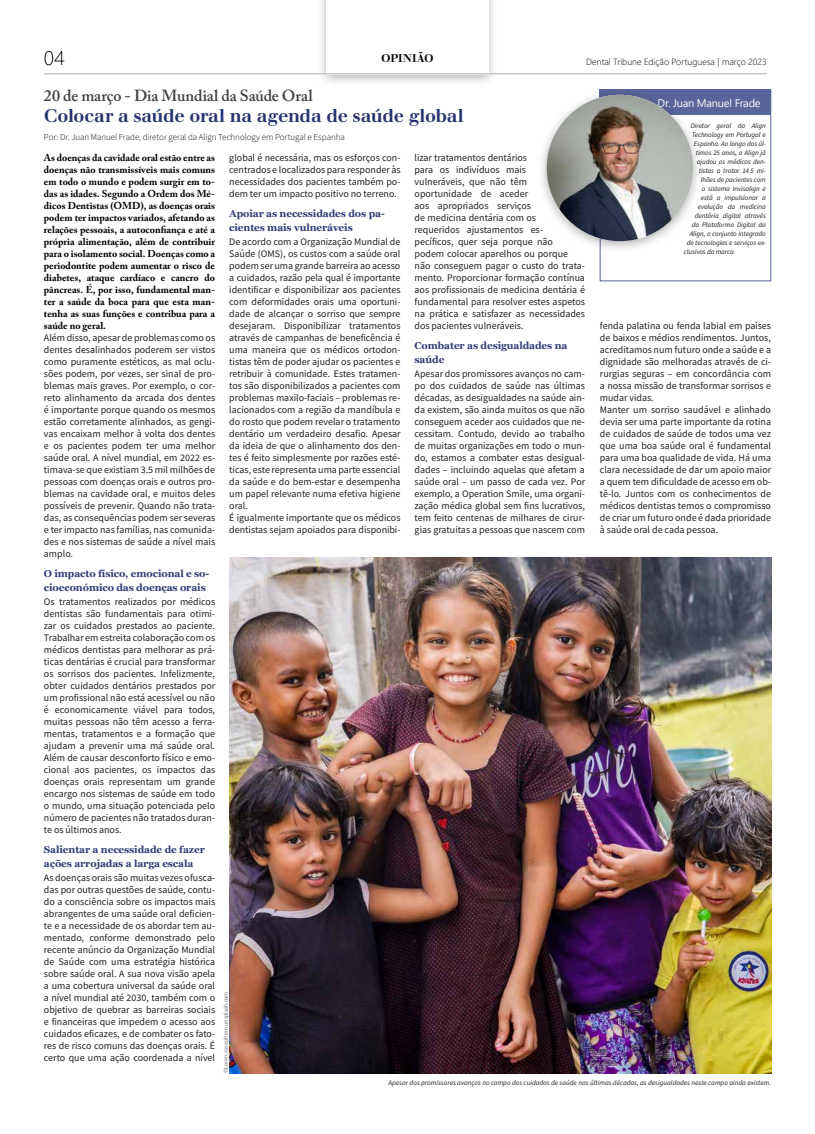
<style>
.page{position:relative;width:815px;height:1134px;background:#fff}
.page>*{position:absolute;margin:0;border:0;box-sizing:border-box;transform-origin:0 0}
.t1{font:300 20px "Segoe UI";color:#000}
.t2{font:700 18px "Walbaum";letter-spacing:-.015em;color:#253470}
.t3{font:600 16px "Adobe Caslon Pro";letter-spacing:-.01em;color:#40403f}
.t4{font:11px "Segoe UI";letter-spacing:-.02em;color:#fff}
.t5{font:700 11px "Walbaum";color:#000}
.t6{font:10px/12px "Source Sans Variable";color:#202124;text-align:justify}
.t7{font:700 10px/12px "Adobe Caslon Pro";color:#000;text-align:justify}
.t8{font:700 10px/14px "Georgia";letter-spacing:-.01em;color:#313b76}
.t9{font:300 9px "Source Sans Pro";letter-spacing:-.01em;color:#000}
.t10{font:300 9px "Segoe UI";letter-spacing:.005em;color:#000}
.t11{font:italic 7px "Source Sans Variable";letter-spacing:-.01em;color:#202124}
.t12{font:6px "Source Sans Variable";letter-spacing:-.01em;color:#6e6f71}
</style>
<div class="page">
<div style="left:317px;top:0;width:181px;height:87px;background:#000;opacity:.28"></div>
<div style="left:326px;top:0;width:163px;height:74px;background:#fff"></div>
<hr style="left:44px;top:74px;width:723px;height:1px;background:#b4aba1">
<img style="left:229px;top:557px;width:542px;height:516px">
<div style="left:600px;top:90px;width:171px;height:191px;border:1px solid #596599"></div>
<div style="left:600px;top:89px;width:171px;height:26px;background:#596599"></div>
<div style="left:537px;top:88px;width:165px;height:165px;background:#000;opacity:.28"></div>
<img style="left:547px;top:95px;width:146px;height:146px;border-radius:73px">
<h1 class="t1" style="left:44px;top:42px;width:22px">04</h1>
<p class="t10" style="left:586px;top:55px;width:182px">Dental Tribune Edição Portuguesa | março 2023</p>
<h3 class="t3" style="left:44px;top:86px;width:270px">20 de março - Dia Mundial da Saúde Oral</h3>
<h2 class="t2" style="left:44px;top:105px;width:421px">Colocar a saúde oral na agenda de saúde global</h2>
<p class="t9" style="left:44px;top:131px;width:302px">Por: Dr. Juan Manuel Frade, diretor geral da Align Technology em Portugal e Espanha</p>
<p class="t7" style="left:44px;top:152px;width:173px">As doenças da cavidade oral estão entre as doenças não transmissíveis mais comuns em todo o mundo e podem surgir em to&shy;das as idades. Segundo a Ordem dos Mé&shy;dicos Dentistas (OMD), as doenças orais podem ter impactos variados, afetando as relações pessoais, a autoconfiança e até a própria alimentação, além de contribuir para o isolamento social. Doenças como a periodontite podem aumentar o risco de diabetes, ataque cardíaco e cancro do pâncreas. É, por isso, fundamental man&shy;ter a saúde da boca para que esta man&shy;tenha as suas funções e contribua para a saúde no geral.</p>
<p class="t6" style="left:44px;top:332px;width:173px">Além disso, apesar de problemas como os dentes desalinhados poderem ser vistos como puramente estéticos, as mal oclu&shy;sões podem, por vezes, ser sinal de pro&shy;blemas mais graves. Por exemplo, o cor&shy;reto alinhamento da arcada dos dentes é importante porque quando os mesmos estão corretamente alinhados, as gengi&shy;vas encaixam melhor à volta dos dentes e os pacientes podem ter uma melhor saúde oral. A nível mundial, em 2022 es&shy;timava-se que existiam 3.5 mil milhões de pessoas com doenças orais e outros pro&shy;blemas na cavidade oral, e muitos deles possíveis de prevenir. Quando não trata&shy;das, as consequências podem ser severas e ter impacto nas famílias, nas comunida&shy;des e nos sistemas de saúde a nível mais amplo.</p>
<p class="t8" style="left:44px;top:566px;width:167px">O impacto físico, emocional e so&shy;cioeconómico das doenças orais</p>
<p class="t6" style="left:44px;top:596px;width:173px">Os tratamentos realizados por médicos dentistas são fundamentais para otimi&shy;zar os cuidados prestados ao paciente.<br>Trabalhar em estreita colaboração com os médicos dentistas para melhorar as prá&shy;ticas dentárias é crucial para transformar os sorrisos dos pacientes. Infelizmente, obter cuidados dentários prestados por um profissional não está acessível ou não é economicamente viável para todos, muitas pessoas não têm acesso a ferra&shy;mentas, tratamentos e a formação que ajudam a prevenir uma má saúde oral.<br>Além de causar desconforto físico e emo&shy;cional aos pacientes, os impactos das doenças orais representam um grande encargo nos sistemas de saúde em todo o mundo, uma situação potenciada pelo número de pacientes não tratados duran&shy;te os últimos anos.</p>
<p class="t8" style="left:44px;top:842px;width:162px">Salientar a necessidade de fazer ações arrojadas a larga escala</p>
<p class="t6" style="left:44px;top:872px;width:173px">As doenças orais são muitas vezes ofusca&shy;das por outras questões de saúde, contu&shy;do a consciência sobre os impactos mais abrangentes de uma saúde oral deficien&shy;te e a necessidade de os abordar tem au&shy;mentado, conforme demonstrado pelo recente anúncio da Organização Mundial de Saúde com uma estratégia histórica sobre saúde oral. A sua nova visão apela a uma cobertura universal da saúde oral a nível mundial até 2030, também com o objetivo de quebrar as barreiras sociais e financeiras que impedem o acesso aos cuidados eficazes, e de combater os fato&shy;res de risco comuns das doenças orais. É certo que uma ação coordenada a nível</p>
<p class="t5" style="left:381px;top:52px;width:54px">OPINIÃO</p>
<p class="t4" style="left:658px;top:95px;width:105px">Dr. Juan Manuel Frade</p>
<p class="t11" style="left:691px;top:121px;width:77px">Diretor geral da Align</p>
<p class="t11" style="left:692px;top:130px;width:76px">Technology em Portugal e</p>
<p class="t11" style="left:694px;top:139px;width:74px">Espanha. Ao longo dos úl-</p>
<p class="t11" style="left:696px;top:148px;width:72px">timos 25 anos, a Align já</p>
<p class="t11" style="left:697px;top:157px;width:71px">ajudou os médicos den-</p>
<p class="t11" style="left:699px;top:166px;width:69px">tistas a tratar 14.5 mi-</p>
<p class="t11" style="left:701px;top:175px;width:67px">lhões de pacientes com</p>
<p class="t11" style="left:702px;top:184px;width:66px">o sistema Invisalign e</p>
<p class="t11" style="left:701px;top:193px;width:67px">está a impulsionar a</p>
<p class="t11" style="left:698px;top:202px;width:70px">evolução da medicina</p>
<p class="t11" style="left:695px;top:211px;width:73px">dentária digital através</p>
<p class="t11" style="left:692px;top:220px;width:76px">da Plataforma Digital da</p>
<p class="t11" style="left:690px;top:229px;width:78px">Align, o conjunto integrado</p>
<p class="t11" style="left:687px;top:238px;width:81px">de tecnologias e serviços ex-</p>
<p class="t11" style="left:684px;top:247px;width:53px">clusivos da marca.</p>
<p class="t6" style="left:229px;top:152px;width:173px">global é necessária, mas os esforços con&shy;centrados e localizados para responder às necessidades dos pacientes também po&shy;dem ter um impacto positivo no terreno.</p>
<p class="t8" style="left:229px;top:206px;width:157px">Apoiar as necessidades dos pa&shy;cientes mais vulneráveis</p>
<p class="t6" style="left:229px;top:236px;width:173px;text-align:left">De acordo com a Organização Mundial de Saúde (OMS), os custos com a saúde oral podem ser uma grande barreira ao acesso a cuidados, razão pela qual é importante identificar e disponibilizar aos pacientes com deformidades orais uma oportuni&shy;dade de alcançar o sorriso que sempre desejaram. Disponibilizar tratamentos através de campanhas de beneficência é uma maneira que os médicos ortodon&shy;tistas têm de poder ajudar os pacientes e retribuir à comunidade. Estes tratamen&shy;tos são disponibilizados a pacientes com problemas maxilo-faciais – problemas re&shy;lacionados com a região da mandíbula e do rosto que podem revelar o tratamento dentário um verdadeiro desafio. Apesar da ideia de que o alinhamento dos den&shy;tes é feito simplesmente por razões esté&shy;ticas, este representa uma parte essencial da saúde e do bem-estar e desempenha um papel relevante numa efetiva higiene oral.<br>É igualmente importante que os médicos dentistas sejam apoiados para disponibi-</p>
<p class="t6" style="left:415px;top:152px;width:172px;text-align:left">lizar tratamentos dentários<br>para os indivíduos mais<br>vulneráveis, que não têm oportunidade de aceder<br>aos apropriados serviços<br>de medicina dentária com os<br>requeridos ajustamentos es-<br>pecíficos, quer seja porque não podem colocar aparelhos ou porque não conseguem pagar o custo do trata&shy;mento. Proporcionar formação contínua aos profissionais de medicina dentária é fundamental para resolver estes aspetos na prática e satisfazer as necessidades dos pacientes vulneráveis.</p>
<p class="t8" style="left:415px;top:338px;width:154px">Combater as desigualdades na saúde</p>
<p class="t6" style="left:415px;top:368px;width:172px">Apesar dos promissores avanços no cam&shy;po dos cuidados de saúde nas últimas décadas, as desigualdades na saúde ain&shy;da existem, são ainda muitos os que não conseguem aceder aos cuidados que ne&shy;cessitam. Contudo, devido ao trabalho de muitas organizações em todo o mun&shy;do, estamos a combater estas desigual&shy;dades – incluindo aquelas que afetam a saúde oral – um passo de cada vez. Por exemplo, a Operation Smile, uma organi&shy;zação médica global sem fins lucrativos, tem feito centenas de milhares de cirur&shy;gias gratuitas a pessoas que nascem com</p>
<p class="t6" style="left:600px;top:320px;width:173px;text-align:left">fenda palatina ou fenda labial em países de baixos e médios rendimentos. Juntos, acreditamos num futuro onde a saúde e a dignidade são melhoradas através de ci&shy;rurgias seguras – em concordância com a nossa missão de transformar sorrisos e mudar vidas.<br>Manter um sorriso saudável e alinhado devia ser uma parte importante da rotina de cuidados de saúde de todos uma vez que uma boa saúde oral é fundamental para uma boa qualidade de vida. Há uma clara necessidade de dar um apoio maior a quem tem dificuldade de acesso em ob&shy;tê-lo. Juntos com os conhecimentos de médicos dentistas temos o compromisso de criar um futuro onde é dada prioridade à saúde oral de cada pessoa.</p>
<p class="t12" style="left:222px;top:1073px;width:83px;rotate:-90deg">©Loren Joseph em unsplash.com</p>
<p class="t11" style="left:389px;top:1079px;width:384px">Apesar dos promissores avanços no campo dos cuidados de saúde nas últimas décadas, as desigualdades neste campo ainda existem.</p>
</div>
